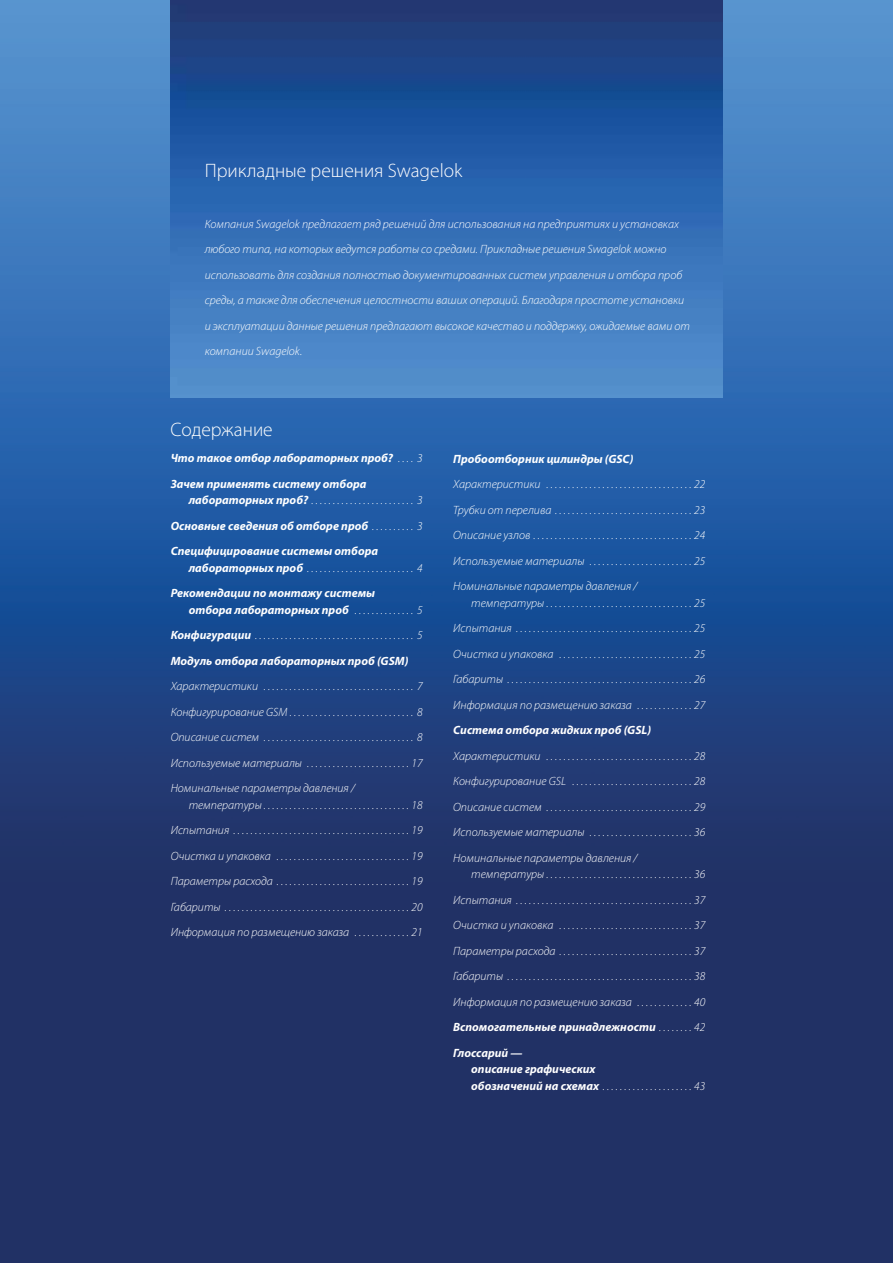
<style>
.page{position:relative;width:893px;height:1263px;background:#fff}
.page>*{position:absolute;margin:0;border:0;box-sizing:border-box;transform-origin:0 0}
.t1{font:300 19.5px "Myriad Pro";color:#fff}
.t2{font:italic 300 12px/25.5px "Myriad Pro";color:#fff;text-align:justify}
.t3{font:italic 700 12px/25.5px "Myriad Pro";color:#fff}
.s1{font-weight:300}
.s2{font-weight:700}
</style>
<div class="page">
<img style="left:0;top:0;width:893px;height:1263px">
<img style="left:171px;top:0;width:551px;height:398px">
<h1 class="t1" style="left:205px;top:158px;width:259px">Прикладные решения Swagelok</h1>
<p class="t2" style="left:205px;top:211px;width:487px;text-align:left">Компания Swagelok предлагает ряд решений для использования на предприятиях и установках любого типа, на которых ведутся работы со средами. Прикладные решения Swagelok можно использовать для создания полностью документированных систем управления и отбора проб среды, а также для обеспечения целостности ваших операций. Благодаря простоте установки и эксплуатации данные решения предлагают высокое качество и поддержку, ожидаемые вами от компании Swagelok.</p>
<h1 class="t1" style="left:171px;top:417px;width:104px">Содержание</h1>
<p class="t3" style="left:171px;top:445px;width:254px">Что такое отбор лабораторных проб? <span class="s1">. . . 3<br></span>Зачем применять систему отбора</p>
<p class="t3" style="left:171px;top:487px;width:254px;text-align:justify;text-indent:18px">лабораторных проб? <span class="s1">. . . . . . . . . . . . . . . . . . . . . . . 3<br></span>Основные сведения об отборе проб <span class="s1">. . . . . . . . . 3<br></span>Специфицирование системы отбора</p>
<p class="t3" style="left:171px;top:555px;width:254px;text-indent:18px">лабораторных проб <span class="s1">. . . . . . . . . . . . . . . . . . . . . . . . 4<br></span>Рекомендации по монтажу системы</p>
<p class="t3" style="left:171px;top:597px;width:254px;text-align:justify;text-indent:18px">отбора лабораторных проб <span class="s1">. . . . . . . . . . . . . 5<br></span>Конфигурации <span class="s1">. . . . . . . . . . . . . . . . . . . . . . . . . . . . . . . . . . . . 5<br></span>Модуль отбора лабораторных проб (GSM)</p>
<p class="t2" style="left:171px;top:674px;width:254px">Характеристики . . . . . . . . . . . . . . . . . . . . . . . . . . . . . . . . . . 7<br>Конфигурирование GSM . . . . . . . . . . . . . . . . . . . . . . . . . . . . 8<br>Описание систем . . . . . . . . . . . . . . . . . . . . . . . . . . . . . . . . . . 8<br>Используемые материалы . . . . . . . . . . . . . . . . . . . . . . . 17<br>Номинальные параметры давления /</p>
<p class="t2" style="left:171px;top:792px;width:253px;text-indent:18px">температуры . . . . . . . . . . . . . . . . . . . . . . . . . . . . . . . . . 18<br>Испытания . . . . . . . . . . . . . . . . . . . . . . . . . . . . . . . . . . . . . . . . 19<br>Очистка и упаковка . . . . . . . . . . . . . . . . . . . . . . . . . . . . . . 19<br>Параметры расхода . . . . . . . . . . . . . . . . . . . . . . . . . . . . . . 19<br>Габариты ........................................... 20<br>Информация по размещению заказа . . . . . . . . . . . . 21</p>
<p class="t3" style="left:453px;top:445px;width:182px">Пробоотборник цилиндры (GSC)</p>
<p class="t2" style="left:453px;top:472px;width:253px">Характеристики . . . . . . . . . . . . . . . . . . . . . . . . . . . . . . . . . 22<br>Трубки от перелива . . . . . . . . . . . . . . . . . . . . . . . . . . . . . . . 23<br>Описание узлов . . . . . . . . . . . . . . . . . . . . . . . . . . . . . . . . . . . . 24<br>Используемые материалы . . . . . . . . . . . . . . . . . . . . . . . 25<br>Номинальные параметры давления /</p>
<p class="t2" style="left:453px;top:590px;width:253px;text-indent:18px">температуры . . . . . . . . . . . . . . . . . . . . . . . . . . . . . . . . . 25<br>Испытания . . . . . . . . . . . . . . . . . . . . . . . . . . . . . . . . . . . . . . . . 25<br>Очистка и упаковка . . . . . . . . . . . . . . . . . . . . . . . . . . . . . . 25<br>Габариты ........................................... 26<br>Информация по размещению заказа . . . . . . . . . . . . 27</p>
<p class="t3" style="left:453px;top:717px;width:199px">Система отбора жидких проб (GSL)</p>
<p class="t2" style="left:453px;top:743px;width:253px">Характеристики . . . . . . . . . . . . . . . . . . . . . . . . . . . . . . . . . 28<br>Конфигурирование GSL . . . . . . . . . . . . . . . . . . . . . . . . . . . 28<br>Описание систем . . . . . . . . . . . . . . . . . . . . . . . . . . . . . . . . . 29<br>Используемые материалы . . . . . . . . . . . . . . . . . . . . . . . 36<br>Номинальные параметры давления /</p>
<p class="t2" style="left:453px;top:862px;width:253px;text-indent:18px">температуры . . . . . . . . . . . . . . . . . . . . . . . . . . . . . . . . . 36<br>Испытания . . . . . . . . . . . . . . . . . . . . . . . . . . . . . . . . . . . . . . . . 37<br>Очистка и упаковка . . . . . . . . . . . . . . . . . . . . . . . . . . . . . . 37<br>Параметры расхода . . . . . . . . . . . . . . . . . . . . . . . . . . . . . . 37<br>Габариты ........................................... 38<br>Информация по размещению заказа . . . . . . . . . . . . 40<br><span class="s2">Вспомогательные принадлежности</span> . . . . . . . 42<br><span class="s2">Глоссарий —</span></p>
<p class="t3" style="left:471px;top:1060px;width:235px;line-height:16.5px">описание графических<br>обозначений на схемах <span class="s1">. . . . . . . . . . . . . . . . . . . . 43</span></p>
</div>
